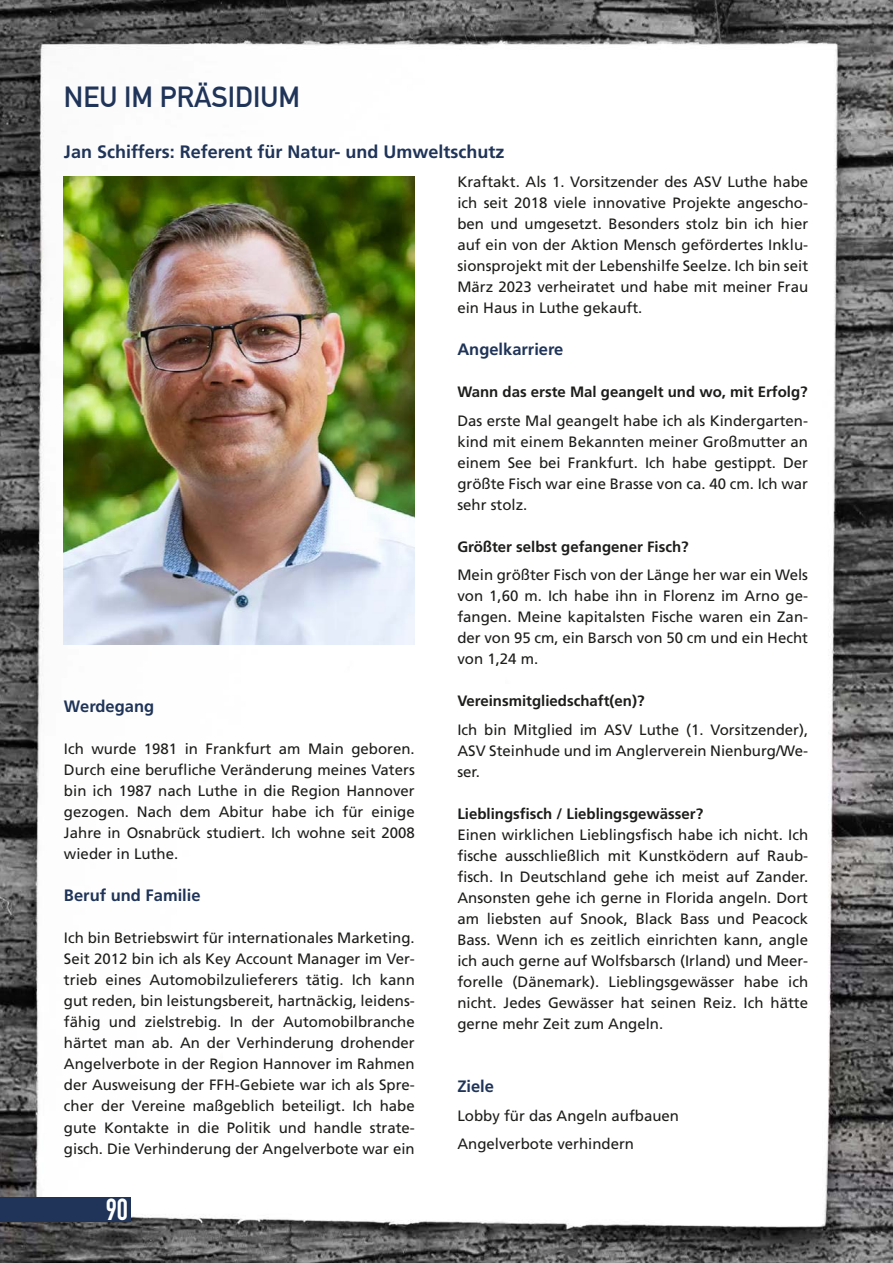
<style>
.page{position:relative;width:893px;height:1263px;background:#fff}
.page>*{position:absolute;margin:0;border:0;box-sizing:border-box;transform-origin:0 0}
.t1{font:700 30px "DIN Condensed";color:#fff}
.t2{font:700 28.5px "DIN Alternate";color:#1f3458}
.t3{font:700 18px "Frutiger LT Std";color:#1f3458}
.t4{font:700 16.5px "Frutiger LT Std";color:#1f3458}
.t5{font:15px/21px "Frutiger LT Std";color:#1d1d1b;text-align:justify}
.t6{font:700 15px "Frutiger LT Std";color:#1d1d1b}
</style>
<div class="page">
<img style="left:0;top:0;width:893px;height:1263px">
<div style="left:0;top:1197px;width:130px;height:24px;background:#1f3458"></div>
<img style="left:64px;top:176px;width:351px;height:468px">
<h2 class="t2" style="left:64px;top:75px;width:238px">NEU IM PRÄSIDIUM</h2>
<p class="t3" style="left:64px;top:141px;width:442px">Jan Schiffers: Referent für Natur- und Umweltschutz</p>
<p class="t4" style="left:64px;top:697px;width:92px">Werdegang</p>
<p class="t5" style="left:64px;top:739px;width:352px">Ich wurde 1981 in Frankfurt am Main geboren.<br>Durch eine berufliche Veränderung meines Vaters bin ich 1987 nach Luthe in die Region Hannover gezogen. Nach dem Abitur habe ich für einige Jahre in Osnabrück studiert. Ich wohne seit 2008 wieder in Luthe.</p>
<p class="t4" style="left:64px;top:886px;width:138px">Beruf und Familie</p>
<p class="t5" style="left:64px;top:928px;width:352px">Ich bin Betriebswirt für internationales Marketing.<br>Seit 2012 bin ich als Key Account Manager im Ver&shy;trieb eines Automobilzulieferers tätig. Ich kann gut reden, bin leistungsbereit, hartnäckig, leidens&shy;fähig und zielstrebig. In der Automobilbranche härtet man ab. An der Verhinderung drohender Angelverbote in der Region Hannover im Rahmen der Ausweisung der FFH-Gebiete war ich als Spre&shy;cher der Vereine maßgeblich beteiligt. Ich habe gute Kontakte in die Politik und handle strate&shy;gisch. Die Verhinderung der Angelverbote war ein</p>
<h1 class="t1" style="left:106px;top:1188px;width:24px">6490</h1>
<p class="t5" style="left:457px;top:172px;width:352px">Kraftakt. Als 1. Vorsitzender des ASV Luthe habe ich seit 2018 viele innovative Projekte angescho&shy;ben und umgesetzt. Besonders stolz bin ich hier auf ein von der Aktion Mensch gefördertes Inklu&shy;sionsprojekt mit der Lebenshilfe Seelze. Ich bin seit März 2023 verheiratet und habe mit meiner Frau ein Haus in Luthe gekauft.</p>
<p class="t4" style="left:457px;top:340px;width:108px">Angelkarriere</p>
<p class="t6" style="left:457px;top:383px;width:352px">Wann das erste Mal geangelt und wo, mit Erfolg?</p>
<p class="t5" style="left:457px;top:410px;width:352px">Das erste Mal geangelt habe ich als Kindergarten&shy;kind mit einem Bekannten meiner Großmutter an einem See bei Frankfurt. Ich habe gestippt. Der größte Fisch war eine Brasse von ca. 40 cm. Ich war sehr stolz.</p>
<p class="t6" style="left:457px;top:538px;width:233px">Größter selbst gefangener Fisch?</p>
<p class="t5" style="left:457px;top:565px;width:352px">Mein größter Fisch von der Länge her war ein Wels von 1,60 m. Ich habe ihn in Florenz im Arno ge&shy;fangen. Meine kapitalsten Fische waren ein Zan&shy;der von 95 cm, ein Barsch von 50 cm und ein Hecht von 1,24 m.</p>
<p class="t6" style="left:457px;top:692px;width:189px">Vereinsmitgliedschaft(en)?</p>
<p class="t5" style="left:457px;top:719px;width:352px">Ich bin Mitglied im ASV Luthe (1. Vorsitzender), ASV Steinhude und im Anglerverein Nienburg/We&shy;ser.</p>
<p class="t6" style="left:457px;top:805px;width:247px">Lieblingsfisch / Lieblingsgewässer?</p>
<p class="t5" style="left:457px;top:824px;width:352px">Einen wirklichen Lieblingsfisch habe ich nicht. Ich fische ausschließlich mit Kunstködern auf Raub&shy;fisch. In Deutschland gehe ich meist auf Zander.<br>Ansonsten gehe ich gerne in Florida angeln. Dort am liebsten auf Snook, Black Bass und Peacock Bass. Wenn ich es zeitlich einrichten kann, angle ich auch gerne auf Wolfsbarsch (Irland) und Meer&shy;forelle (Dänemark). Lieblingsgewässer habe ich nicht. Jedes Gewässer hat seinen Reiz. Ich hätte gerne mehr Zeit zum Angeln.</p>
<p class="t4" style="left:457px;top:1076px;width:38px">Ziele</p>
<p class="t5" style="left:457px;top:1101px;width:223px;line-height:28.5px">Lobby für das Angeln aufbauen<br>Angelverbote verhindern</p>
</div>
